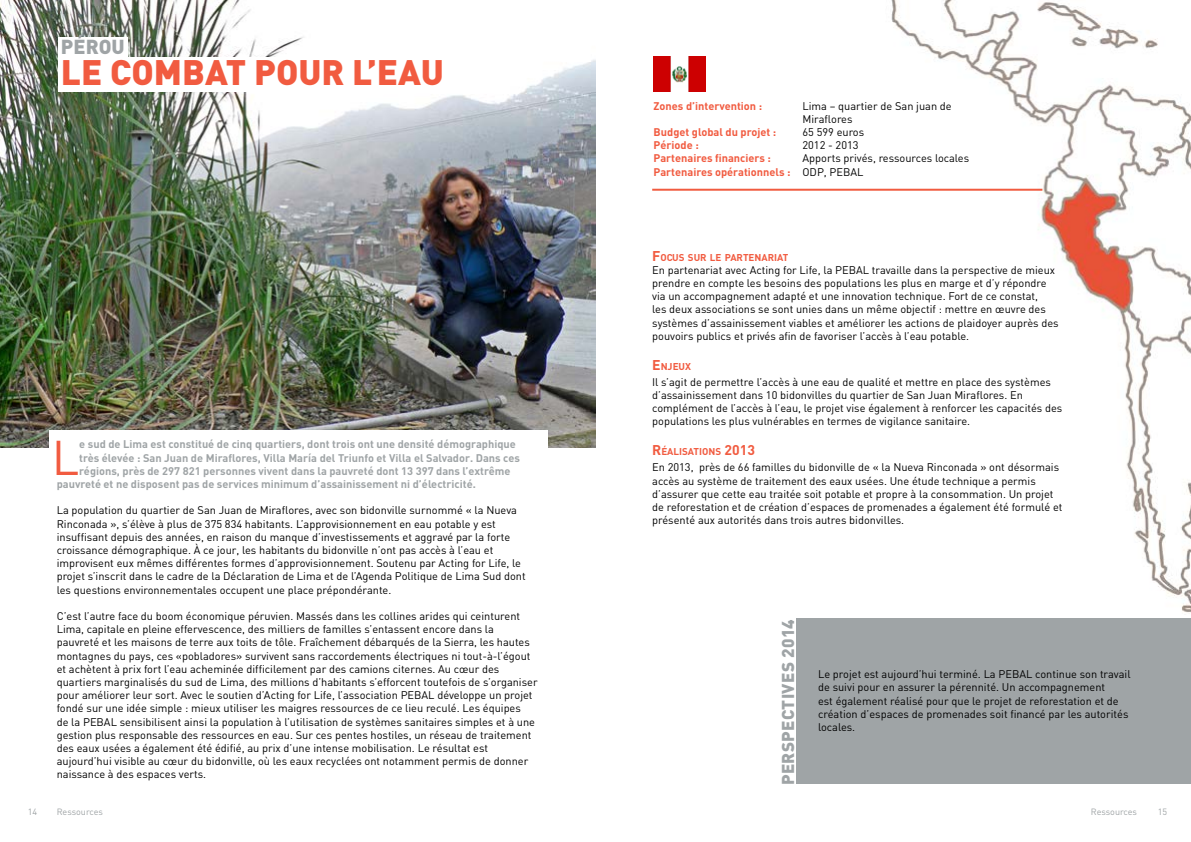
<style>
.page{position:relative;width:1191px;height:842px;background:#fff}
.page>*{position:absolute;margin:0;border:0;box-sizing:border-box;transform-origin:0 0}
.t1{font:48.1px "DIN";color:#f15b40}
.t2{font:900 35px "DIN";color:#f15b40}
.t3{font:900 20px "DIN";color:#9fa4a6}
.t4{font:900 17px "DIN";letter-spacing:.02em;color:#9fa4a6}
.t5{font:11px/13.2px "DIN";color:#000}
.t6{font:700 11px "DIN";color:#9fa4a6}
.t7{font:700 11px/13.2px "DIN";color:#f15b40}
.t8{font:700 9.8px "DIN";color:#f15b40}
.t9{font:9px "DIN";color:#9fa4a6}
.s1{font-size:14px}
</style>
<div class="page">
<img style="left:829px;top:0;width:362px;height:613px">
<div style="left:796px;top:618px;width:395px;height:166px;background:#9fa4a6"></div>
<hr style="left:652px;top:189px;width:390px;height:2px;background:#f15b40">
<img style="left:653px;top:57px;width:52px;height:34px">
<img style="left:0;top:0;width:595px;height:448px">
<div style="left:58px;top:57px;width:390px;height:34px;background:#fff"></div>
<div style="left:58px;top:38px;width:70px;height:19px;background:#fff"></div>
<div style="left:50px;top:430px;width:498px;height:354px;background:#fff"></div>
<p class="t3" style="left:61px;top:33px;width:63px">PéROU</p>
<p class="t2" style="left:61px;top:49px;width:380px">LE COMBAT POUR L’EAU</p>
<p class="t7" style="left:653px;top:99px;width:110px">Zones d’intervention :</p>
<p class="t7" style="left:653px;top:125px;width:138px">Budget global du projet :<br>Période :<br>Partenaires financiers :<br>Partenaires opérationnels :</p>
<p class="t5" style="left:802px;top:99px;width:168px">Lima – quartier de San juan de<br>Miraflores<br>65 599 euros<br>2012 - 2013<br>Apports privés, ressources locales<br>ODP, PEBAL</p>
<p class="t8" style="left:652px;top:250px;width:138px"><span class="s1">F</span>OCUS SUR LE PARTENARIAT</p>
<p class="t5" style="left:652px;top:263px;width:408px">En partenariat avec Acting for Life, la PEBAL travaille dans la perspective de mieux prendre en compte les besoins des populations les plus en marge et d’y répondre via un accompagnement adapté et une innovation technique. Fort de ce constat,<br>les deux associations se sont unies dans un même objectif : mettre en œuvre des systèmes d’assainissement viables et améliorer les actions de plaidoyer auprès des pouvoirs publics et privés afin de favoriser l’accès à l’eau potable.</p>
<p class="t8" style="left:652px;top:360px;width:40px"><span class="s1">E</span> NJEUX</p>
<p class="t5" style="left:652px;top:375px;width:412px">Il s’agit de permettre l’accès à une eau de qualité et mettre en place des systèmes d’assainissement dans 10 bidonvilles du quartier de San Juan Miraflores. En complément de l’accès à l’eau, le projet vise également à renforcer les capacités des populations les plus vulnérables en termes de vigilance sanitaire.</p>
<p class="t8" style="left:652px;top:445px;width:104px"><span class="s1">R</span>ÉALISATIONS <span class="s1">2013</span></p>
<p class="t5" style="left:652px;top:460px;width:412px">En 2013, près de 66 familles du bidonville de « la Nueva Rinconada » ont désormais accès au système de traitement des eaux usées. Une étude technique a permis d’assurer que cette eau traitée soit potable et propre à la consommation. Un projet de reforestation et de création d’espaces de promenades a également été formulé et présenté aux autorités dans trois autres bidonvilles.</p>
<p class="t1" style="left:52px;top:425px;width:29px">L</p>
<p class="t6" style="left:79px;top:437px;width:438px">e sud de Lima est constitué de cinq quartiers, dont trois ont une densité démographique</p>
<p class="t6" style="left:79px;top:450px;width:442px">très élevée : San Juan de Miraflores, Villa María del Triunfo et Villa el Salvador. Dans ces</p>
<p class="t6" style="left:79px;top:463px;width:433px">régions, près de 297 821 personnes vivent dans la pauvreté dont 13 397 dans l’extrême</p>
<p class="t6" style="left:57px;top:477px;width:421px">pauvreté et ne disposent pas de services minimum d’assainissement ni d’électricité.</p>
<p class="t5" style="left:57px;top:503px;width:470px">La population du quartier de San Juan de Miraflores, avec son bidonville surnommé « la Nueva Rinconada », s’élève à plus de 375 834 habitants. L’approvisionnement en eau potable y est insuffisant depuis des années, en raison du manque d’investissements et aggravé par la forte croissance démographique. à ce jour, les habitants du bidonville n’ont pas accès à l’eau et improvisent eux mêmes différentes formes d’approvisionnement. Soutenu par Acting for Life, le projet s’inscrit dans le cadre de la Déclaration de Lima et de l’Agenda Politique de Lima Sud dont les questions environnementales occupent une place prépondérante.</p>
<p class="t5" style="left:57px;top:609px;width:482px">C’est l’autre face du boom économique péruvien. Massés dans les collines arides qui ceinturent Lima, capitale en pleine effervescence, des milliers de familles s’entassent encore dans la pauvreté et les maisons de terre aux toits de tôle. Fraîchement débarqués de la Sierra, les hautes montagnes du pays, ces «pobladores» survivent sans raccordements électriques ni tout-à-l’égout et achètent à prix fort l’eau acheminée difficilement par des camions citernes. Au cœur des quartiers marginalisés du sud de Lima, des millions d’habitants s’efforcent toutefois de s’organiser pour améliorer leur sort. Avec le soutien d’Acting for Life, l’association PEBAL développe un projet fondé sur une idée simple : mieux utiliser les maigres ressources de ce lieu reculé. Les équipes<br>de la PEBAL sensibilisent ainsi la population à l’utilisation de systèmes sanitaires simples et à une gestion plus responsable des ressources en eau. Sur ces pentes hostiles, un réseau de traitement des eaux usées a également été édifié, au prix d’une intense mobilisation. Le résultat est aujourd’hui visible au cœur du bidonville, où les eaux recyclées ont notamment permis de donner naissance à des espaces verts.</p>
<p class="t9" style="left:57px;top:806px;width:48px">Ressources</p>
<p class="t9" style="left:1090px;top:806px;width:48px">Ressources</p>
<p class="t4" style="left:776px;top:785px;width:168px;rotate:-90deg">PERSPECTIVES 2014</p>
<p class="t5" style="left:818px;top:667px;width:314px">Le projet est aujourd’hui terminé. La PEBAL continue son travail de suivi pour en assurer la pérennité. Un accompagnement<br>est également réalisé pour que le projet de reforestation et de création d’espaces de promenades soit financé par les autorités locales.</p>
<p class="t9" style="left:28px;top:806px;width:11px">14</p>
<p class="t9" style="left:1158px;top:806px;width:11px">15</p>
</div>
